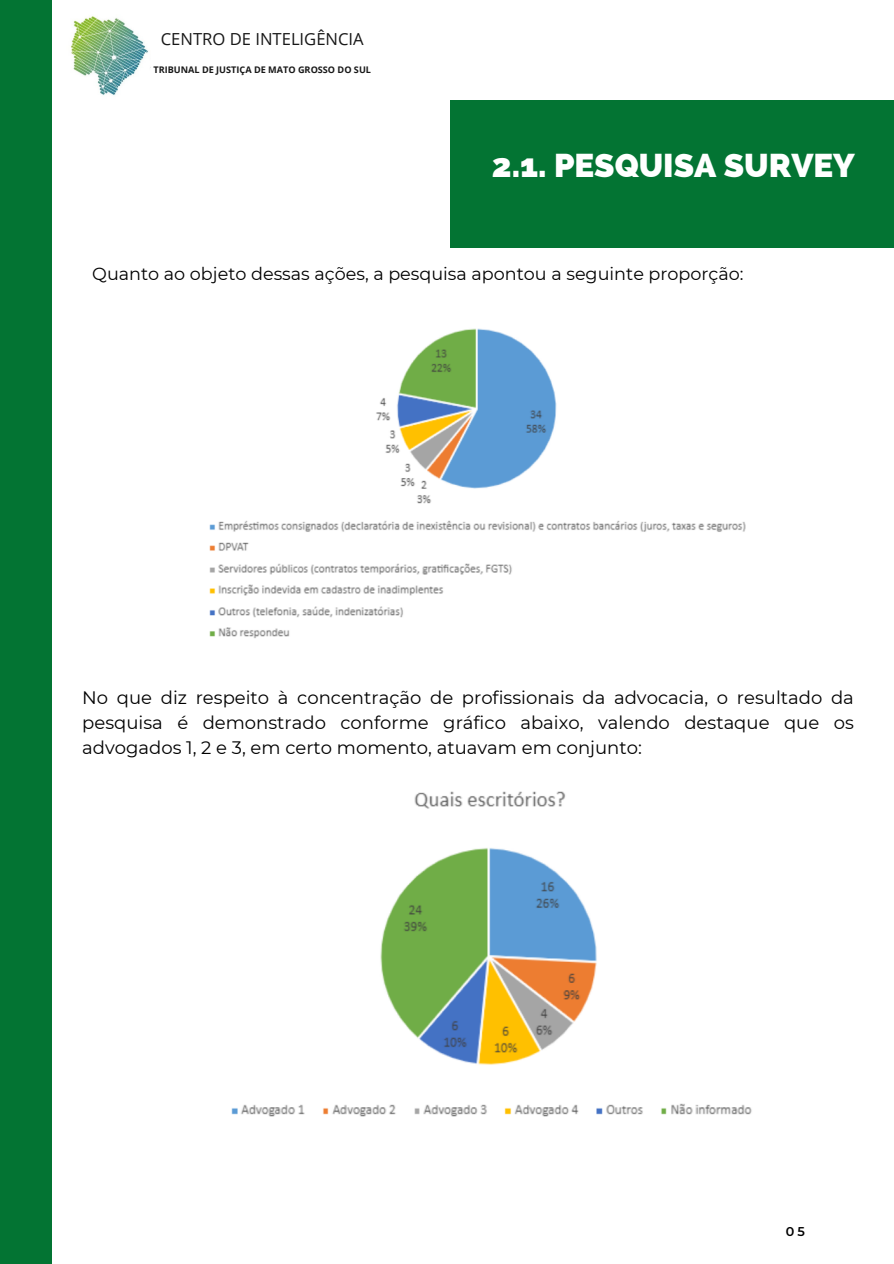
<style>
.page{position:relative;width:894px;height:1264px;background:#fff}
.page>*{position:absolute;margin:0;border:0;box-sizing:border-box;transform-origin:0 0}
.t1{font:800 33px "Raleway";color:#fff}
.t2{font:18px/24.8px "Montserrat";color:#000;text-align:justify}
.t3{font:17.55px "Montserrat";color:#000}
.t4{font:16.65px "Open Sans";color:#181818}
.t5{font:600 12.75px "Montserrat";color:#000}
.t6{font:700 9.15px "Open Sans";color:#181818}
</style>
<div class="page">
<div style="left:450px;top:100px;width:443px;height:147px;background:#037433"></div>
<div style="left:0;top:0;width:52px;height:1263px;background:#037433"></div>
<img style="left:70px;top:16px;width:79px;height:80px">
<img style="left:209px;top:328px;width:537px;height:310px">
<img style="left:231px;top:791px;width:521px;height:326px">
<p class="t4" style="left:161px;top:27px;width:204px">CENTRO DE INTELIGÊNCIA</p>
<p class="t6" style="left:153px;top:63px;width:219px">TRIBUNAL DE JUSTIÇA DE MATO GROSSO DO SUL</p>
<h1 class="t1" style="left:492px;top:146px;width:364px">2.1. PESQUISA SURVEY</h1>
<p class="t3" style="left:92px;top:263px;width:652px">Quanto ao objeto dessas ações, a pesquisa apontou a seguinte proporção:</p>
<p class="t2" style="left:82px;top:685px;width:773px">No que diz respeito à concentração de profissionais da advocacia, o resultado da pesquisa é demonstrado conforme gráfico abaixo, valendo destaque que os advogados 1, 2 e 3, em certo momento, atuavam em conjunto:</p>
<p class="t5" style="left:785px;top:1223px;width:21px">05</p>
</div>
